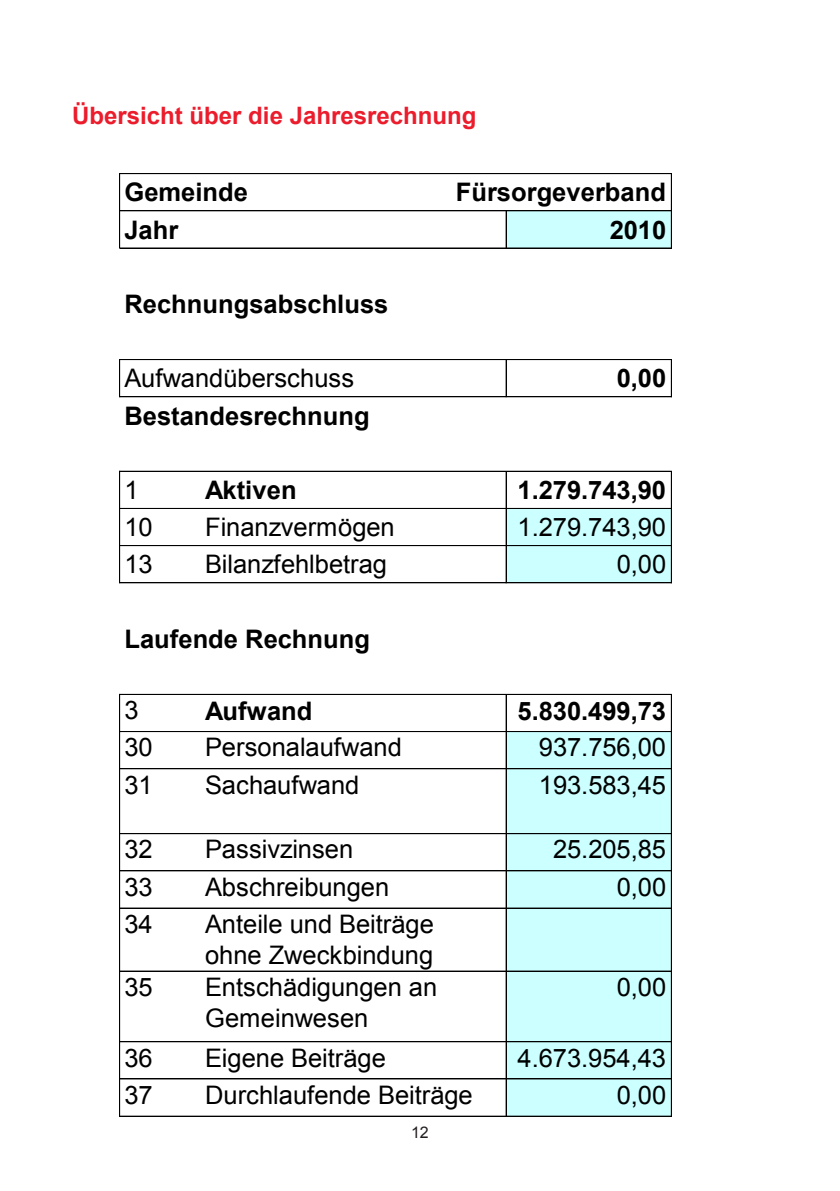
<style>
.page{position:relative;width:840px;height:1191px;background:#fff}
.page>*{position:absolute;margin:0;border:0;box-sizing:border-box;transform-origin:0 0}
.t1{font:25.6px/31.6px "Arial";color:#000}
.t2{font:700 25.6px "Arial";color:#000}
.t3{font:700 24px "Arial";color:#eb1c2c}
.t4{font:16px "Arial";color:#231f20}
</style>
<div class="page">
<div style="left:505px;top:211px;width:166px;height:37px;background:#cff"></div>
<div style="left:505px;top:508px;width:166px;height:75px;background:#cff"></div>
<div style="left:505px;top:731px;width:166px;height:385px;background:#cff"></div>
<hr style="left:119px;top:173px;width:1px;height:75px;background:#000">
<hr style="left:505px;top:211px;width:1px;height:37px;background:#000">
<hr style="left:670px;top:174px;width:1px;height:74px;background:#000">
<hr style="left:119px;top:359px;width:1px;height:38px;background:#000">
<hr style="left:505px;top:360px;width:1px;height:37px;background:#000">
<hr style="left:670px;top:360px;width:1px;height:37px;background:#000">
<hr style="left:119px;top:471px;width:1px;height:112px;background:#000">
<hr style="left:505px;top:471px;width:1px;height:112px;background:#000">
<hr style="left:670px;top:471px;width:1px;height:112px;background:#000">
<hr style="left:119px;top:694px;width:1px;height:422px;background:#000">
<hr style="left:670px;top:694px;width:1px;height:422px;background:#000">
<hr style="left:505px;top:694px;width:1px;height:422px;background:#000">
<hr style="left:120px;top:173px;width:551px;height:1px;background:#000">
<hr style="left:120px;top:210px;width:551px;height:1px;background:#000">
<hr style="left:120px;top:211px;width:551px;height:1px;background:#000">
<hr style="left:120px;top:248px;width:551px;height:1px;background:#000">
<hr style="left:120px;top:359px;width:551px;height:1px;background:#000">
<hr style="left:120px;top:396px;width:551px;height:1px;background:#000">
<hr style="left:120px;top:471px;width:551px;height:1px;background:#000">
<hr style="left:120px;top:508px;width:551px;height:1px;background:#000">
<hr style="left:120px;top:545px;width:551px;height:1px;background:#000">
<hr style="left:120px;top:582px;width:551px;height:1px;background:#000">
<hr style="left:120px;top:694px;width:551px;height:1px;background:#000">
<hr style="left:120px;top:731px;width:551px;height:1px;background:#000">
<hr style="left:120px;top:768px;width:551px;height:1px;background:#000">
<hr style="left:120px;top:833px;width:551px;height:1px;background:#000">
<hr style="left:120px;top:870px;width:551px;height:1px;background:#000">
<hr style="left:120px;top:907px;width:551px;height:1px;background:#000">
<hr style="left:120px;top:908px;width:551px;height:1px;background:#000">
<hr style="left:120px;top:970px;width:551px;height:1px;background:#000">
<hr style="left:120px;top:971px;width:551px;height:1px;background:#000">
<hr style="left:120px;top:1041px;width:551px;height:1px;background:#000">
<hr style="left:120px;top:1078px;width:551px;height:1px;background:#000">
<hr style="left:120px;top:1115px;width:551px;height:1px;background:#000">
<hr style="left:120px;top:1116px;width:551px;height:1px;background:#000">
<p class="t3" style="left:72px;top:100px;width:406px">Übersicht über die Jahresrechnung</p>
<p class="t2" style="left:124px;top:175px;width:125px">Gemeinde</p>
<p class="t2" style="left:455px;top:175px;width:211px">Fürsorgeverband</p>
<p class="t2" style="left:124px;top:212px;width:55px">Jahr</p>
<p class="t2" style="left:609px;top:212px;width:58px">2010</p>
<p class="t2" style="left:124px;top:287px;width:265px">Rechnungsabschluss</p>
<p class="t1" style="left:124px;top:363px;width:231px">Aufwandüberschuss</p>
<p class="t2" style="left:616px;top:361px;width:51px">0,00</p>
<p class="t2" style="left:124px;top:398px;width:247px">Bestandesrechnung</p>
<p class="t1" style="left:124px;top:474px;width:16px">1</p>
<p class="t2" style="left:205px;top:473px;width:93px">Aktiven</p>
<p class="t2" style="left:517px;top:473px;width:150px">1.279.743,90</p>
<p class="t1" style="left:124px;top:512px;width:30px">10</p>
<p class="t1" style="left:205px;top:512px;width:191px">Finanzvermögen</p>
<p class="t1" style="left:517px;top:512px;width:150px">1.279.743,90</p>
<p class="t1" style="left:124px;top:549px;width:30px">13</p>
<p class="t1" style="left:205px;top:549px;width:183px">Bilanzfehlbetrag</p>
<p class="t1" style="left:616px;top:549px;width:51px">0,00</p>
<p class="t2" style="left:124px;top:622px;width:247px">Laufende Rechnung</p>
<p class="t1" style="left:124px;top:694px;width:16px">3</p>
<p class="t2" style="left:205px;top:694px;width:109px">Aufwand</p>
<p class="t2" style="left:517px;top:694px;width:150px">5.830.499,73</p>
<p class="t1" style="left:124px;top:732px;width:30px">30</p>
<p class="t1" style="left:205px;top:732px;width:198px">Personalaufwand</p>
<p class="t1" style="left:538px;top:732px;width:129px">937.756,00</p>
<p class="t1" style="left:124px;top:769px;width:30px">31</p>
<p class="t1" style="left:205px;top:769px;width:156px">Sachaufwand</p>
<p class="t1" style="left:538px;top:769px;width:129px">193.583,45</p>
<p class="t1" style="left:124px;top:834px;width:30px">32</p>
<p class="t1" style="left:205px;top:834px;width:150px">Passivzinsen</p>
<p class="t1" style="left:552px;top:834px;width:115px">25.205,85</p>
<p class="t1" style="left:124px;top:871px;width:30px">33</p>
<p class="t1" style="left:205px;top:871px;width:186px">Abschreibungen</p>
<p class="t1" style="left:616px;top:871px;width:51px">0,00</p>
<p class="t1" style="left:124px;top:908px;width:30px">34</p>
<p class="t1" style="left:205px;top:908px;width:230px">Anteile und Beiträge ohne Zweckbindung</p>
<p class="t1" style="left:124px;top:971px;width:30px">35</p>
<p class="t1" style="left:205px;top:971px;width:233px">Entschädigungen an<br>Gemeinwesen</p>
<p class="t1" style="left:616px;top:971px;width:51px">0,00</p>
<p class="t1" style="left:124px;top:1042px;width:30px">36</p>
<p class="t1" style="left:205px;top:1042px;width:182px">Eigene Beiträge</p>
<p class="t1" style="left:517px;top:1042px;width:150px">4.673.954,43</p>
<p class="t1" style="left:124px;top:1079px;width:30px">37</p>
<p class="t1" style="left:205px;top:1079px;width:269px">Durchlaufende Beiträge</p>
<p class="t1" style="left:616px;top:1079px;width:51px">0,00</p>
<p class="t4" style="left:411px;top:1122px;width:19px">12</p>
</div>
